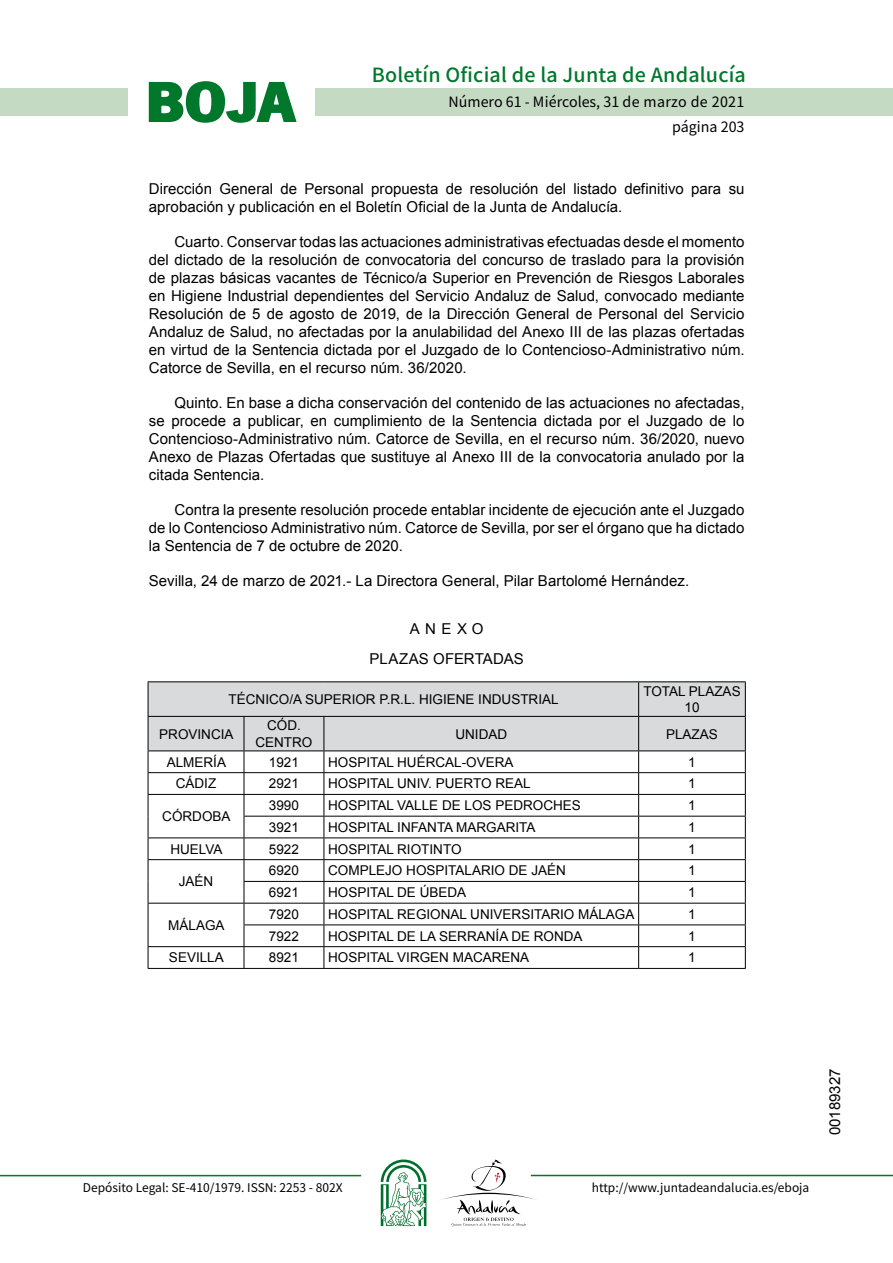
<style>
.page{position:relative;width:893px;height:1263px;background:#fff}
.page>*{position:absolute;margin:0;border:0;box-sizing:border-box;transform-origin:0 0}
.t1{font:700 57.75px "News Got T";color:#00782c;scale:1.14 1}
.t2{font:500 19.5px "Noto Sans HK";letter-spacing:.01em;color:#00782c}
.t3{font:15px/18px "Arial";color:#000;text-align:justify}
.t4{font:14.25px/24.5px "Noto Sans HK";color:#000;text-align:right}
.t5{font:13.5px/16.2px "Arial";color:#000;text-align:center}
.t6{font:12px "Noto Sans HK";color:#000}
</style>
<div class="page">
<div style="left:315px;top:88px;width:577px;height:28px;background:#c5dac3"></div>
<div style="left:0;top:88px;width:128px;height:28px;background:#c5dac3"></div>
<hr style="left:0;top:1175px;width:361px;height:1px;background:#00782c">
<hr style="left:531px;top:1175px;width:361px;height:1px;background:#00782c">
<svg style="left:148px;top:81px;width:149px;height:42px"></svg>
<svg style="left:442px;top:1159px;width:100px;height:67px"></svg>
<svg style="left:381px;top:1160px;width:45px;height:66px"></svg>
<hr style="left:148px;top:681px;width:96px;height:1px;background:#000">
<hr style="left:244px;top:681px;width:80px;height:1px;background:#000">
<hr style="left:324px;top:681px;width:314px;height:1px;background:#000">
<hr style="left:638px;top:681px;width:107px;height:1px;background:#000">
<svg style="left:148px;top:682px;width:598px;height:286px"></svg>
<hr style="left:148px;top:968px;width:96px;height:1px;background:#000">
<hr style="left:244px;top:968px;width:80px;height:1px;background:#000">
<hr style="left:324px;top:968px;width:314px;height:1px;background:#000">
<hr style="left:638px;top:968px;width:107px;height:1px;background:#000">
<h1 class="t1" style="left:145px;top:68px;width:133px">BOJA</h1>
<h2 class="t2" style="left:372px;top:64px;width:375px">Boletín Oficial de la Junta de Andalucía</h2>
<p class="t4" style="left:448px;top:90px;width:297px">Número 61 - Miércoles, 31 de marzo de 2021 página 203</p>
<p class="t3" style="left:149px;top:180px;width:597px">Dirección General de Personal propuesta de resolución del listado definitivo para su aprobación y publicación en el Boletín Oficial de la Junta de Andalucía.</p>
<p class="t3" style="left:149px;top:233px;width:597px;text-indent:26px">Cuarto. Conservar todas las actuaciones administrativas efectuadas desde el momento del dictado de la resolución de convocatoria del concurso de traslado para la provisión de plazas básicas vacantes de Técnico/a Superior en Prevención de Riesgos Laborales en Higiene Industrial dependientes del Servicio Andaluz de Salud, convocado mediante Resolución de 5 de agosto de 2019, de la Dirección General de Personal del Servicio Andaluz de Salud, no afectadas por la anulabilidad del Anexo III de las plazas ofertadas en virtud de la Sentencia dictada por el Juzgado de lo Contencioso-Administrativo núm.<br>Catorce de Sevilla, en el recurso núm. 36/2020.</p>
<p class="t3" style="left:149px;top:394px;width:597px;text-indent:26px">Quinto. En base a dicha conservación del contenido de las actuaciones no afectadas, se procede a publicar, en cumplimiento de la Sentencia dictada por el Juzgado de lo Contencioso-Administrativo núm. Catorce de Sevilla, en el recurso núm. 36/2020, nuevo Anexo de Plazas Ofertadas que sustituye al Anexo III de la convocatoria anulado por la citada Sentencia.</p>
<p class="t3" style="left:149px;top:501px;width:597px;text-indent:26px">Contra la presente resolución procede entablar incidente de ejecución ante el Juzgado de lo Contencioso Administrativo núm. Catorce de Sevilla, por ser el órgano que ha dictado la Sentencia de 7 de octubre de 2020.</p>
<p class="t3" style="left:149px;top:572px;width:541px">Sevilla, 24 de marzo de 2021.- La Directora General, Pilar Bartolomé Hernández.</p>
<p class="t3" style="left:369px;top:613px;width:156px;line-height:30.8px;text-align:center">ANEXO<br>PLAZAS OFERTADAS</p>
<p class="t5" style="left:228px;top:691px;width:331px">TÉCNICO/A SUPERIOR P.R.L. HIGIENE INDUSTRIAL</p>
<p class="t5" style="left:643px;top:683px;width:99px">TOTAL PLAZAS<br>10</p>
<p class="t5" style="left:159px;top:726px;width:76px">PROVINCIA</p>
<p class="t5" style="left:255px;top:718px;width:58px">CÓD.<br>CENTRO</p>
<p class="t5" style="left:455px;top:726px;width:53px">UNIDAD</p>
<p class="t5" style="left:666px;top:726px;width:53px">PLAZAS</p>
<p class="t5" style="left:167px;top:754px;width:61px">ALMERÍA</p>
<p class="t5" style="left:269px;top:754px;width:32px">1921</p>
<p class="t5" style="left:328px;top:754px;width:187px">HOSPITAL HUÉRCAL-OVERA</p>
<p class="t5" style="left:688px;top:754px;width:9px">1</p>
<p class="t5" style="left:176px;top:776px;width:42px">CÁDIZ</p>
<p class="t5" style="left:269px;top:776px;width:32px">2921</p>
<p class="t5" style="left:328px;top:776px;width:204px">HOSPITAL UNIV. PUERTO REAL</p>
<p class="t5" style="left:688px;top:776px;width:9px">1</p>
<p class="t5" style="left:162px;top:808px;width:70px">CÓRDOBA</p>
<p class="t5" style="left:269px;top:798px;width:32px">3990</p>
<p class="t5" style="left:328px;top:798px;width:254px">HOSPITAL VALLE DE LOS PEDROCHES</p>
<p class="t5" style="left:688px;top:798px;width:9px">1</p>
<p class="t5" style="left:269px;top:819px;width:32px">3921</p>
<p class="t5" style="left:328px;top:819px;width:209px">HOSPITAL INFANTA MARGARITA</p>
<p class="t5" style="left:688px;top:819px;width:9px">1</p>
<p class="t5" style="left:170px;top:841px;width:54px">HUELVA</p>
<p class="t5" style="left:269px;top:841px;width:32px">5922</p>
<p class="t5" style="left:328px;top:841px;width:135px">HOSPITAL RIOTINTO</p>
<p class="t5" style="left:688px;top:841px;width:9px">1</p>
<p class="t5" style="left:179px;top:874px;width:36px">JAÉN</p>
<p class="t5" style="left:269px;top:863px;width:32px">6920</p>
<p class="t5" style="left:328px;top:863px;width:239px">COMPLEJO HOSPITALARIO DE JAÉN</p>
<p class="t5" style="left:688px;top:863px;width:9px">1</p>
<p class="t5" style="left:269px;top:885px;width:32px">6921</p>
<p class="t5" style="left:328px;top:885px;width:140px">HOSPITAL DE ÚBEDA</p>
<p class="t5" style="left:688px;top:885px;width:9px">1</p>
<p class="t5" style="left:168px;top:917px;width:58px">MÁLAGA</p>
<p class="t5" style="left:269px;top:906px;width:32px">7920</p>
<p class="t5" style="left:328px;top:906px;width:308px">HOSPITAL REGIONAL UNIVERSITARIO MÁLAGA</p>
<p class="t5" style="left:688px;top:906px;width:9px">1</p>
<p class="t5" style="left:269px;top:928px;width:32px">7922</p>
<p class="t5" style="left:328px;top:928px;width:256px">HOSPITAL DE LA SERRANÍA DE RONDA</p>
<p class="t5" style="left:688px;top:928px;width:9px">1</p>
<p class="t5" style="left:169px;top:950px;width:56px">SEVILLA</p>
<p class="t5" style="left:269px;top:950px;width:32px">8921</p>
<p class="t5" style="left:328px;top:950px;width:203px">HOSPITAL VIRGEN MACARENA</p>
<p class="t5" style="left:688px;top:950px;width:9px">1</p>
<p class="t6" style="left:83px;top:1181px;width:261px">Depósito Legal: SE-410/1979. ISSN: 2253 - 802X</p>
<p class="t6" style="left:592px;top:1181px;width:219px">http://www.juntadeandalucia.es/eboja</p>
<p class="t3" style="left:826px;top:1135px;width:68px;rotate:-90deg">00189327</p>
</div>
